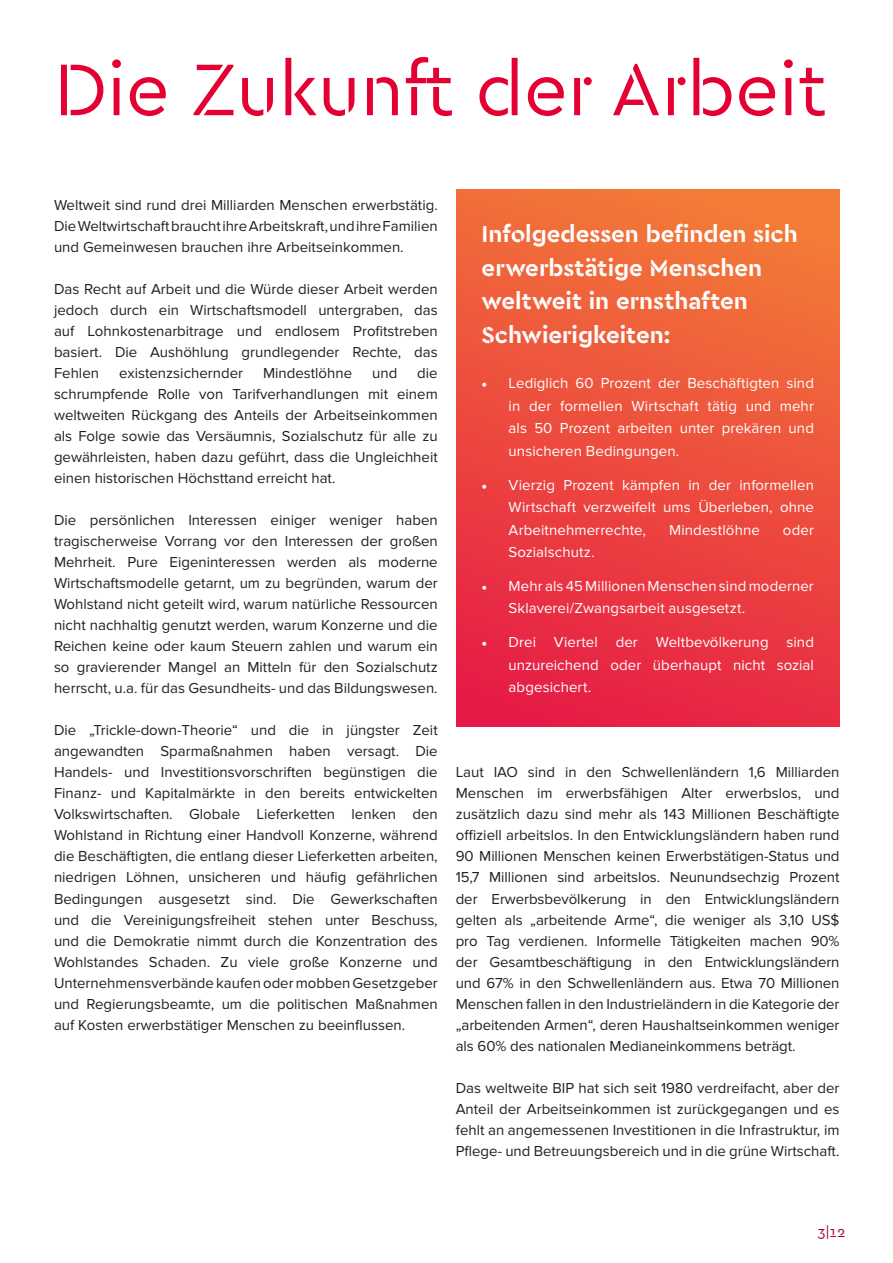
<style>
.page{position:relative;width:893px;height:1263px;background:#fff}
.page>*{position:absolute;margin:0;border:0;box-sizing:border-box;transform-origin:0 0}
.t1{font:76.5px "Cera Stencil PRO";color:#e40032}
.t2{font:700 24px/33.8px "Cera Stencil PRO";color:#fff}
.t3{font:15px/21px "Proxima Nova";color:#231f20;text-align:justify}
.t4{font:15px/22.5px "Proxima Nova";letter-spacing:.005em;color:#fff;text-align:justify}
.t5{font:15px "Cera Stencil PRO";color:#a50235}
.s1{font-family:"Minion Pro"}
</style>
<div class="page">
<div style="left:456px;top:189px;width:383px;height:538px;background:linear-gradient(to bottom,#f37937,#e72045)"></div>
<h1 class="t1" style="left:54px;top:39px;width:774px">Die Zukunft der Arbeit</h1>
<p class="t3" style="left:54px;top:195px;width:385px">Weltweit sind rund drei Milliarden Menschen erwerbstätig.<br>Die Weltwirtschaft braucht ihre Arbeitskraft, und ihre Familien und Gemeinwesen brauchen ihre Arbeitseinkommen.</p>
<p class="t3" style="left:54px;top:279px;width:385px">Das Recht auf Arbeit und die Würde dieser Arbeit werden jedoch durch ein Wirtschaftsmodell untergraben, das auf Lohnkostenarbitrage und endlosem Profitstreben basiert. Die Aushöhlung grundlegender Rechte, das Fehlen</p>
<p class="t3" style="left:54px;top:363px;width:385px;text-indent:363px">die schrumpfende Rolle von Tarifverhandlungen mit einem weltweiten Rückgang des Anteils der Arbeitseinkommen als Folge sowie das Versäumnis, Sozialschutz für alle zu gewährleisten, haben dazu geführt, dass die Ungleichheit einen historischen Höchsttand erreicht hat.</p>
<p class="t3" style="left:54px;top:510px;width:385px">Die persönlichen Interessen einiger weniger haben tragischerweise Vorrang vor den Interessen der großen Mehrheit. Pure Eigeninteressen werden als moderne Wirtschaftsmodelle getarnt, um zu begründen, warum der Wohlstand nicht geteilt wird, warum natürliche Ressourcen nicht nachhaltig genutzt werden, warum Konzerne und die Reichen keine oder kaum Steuern zahlen und warum ein so gravierender Mangel an Mitteln für den Sozialschutz herrscht, u.a. für das Gesundheits- und das Bildungswesen.</p>
<p class="t3" style="left:54px;top:720px;width:385px">Die „Trickle-down-Theorie“ und die in jüngster Zeit angewandten Sparmaßnahmen haben versagt. Die Handels- und Investitionsvorschriften begünstigen die Finanz- und Kapitalmärkte in den bereits entwickelten Volkswirtschaften. Globale Lieferketten lenken den Wohlstand in Richtung einer Handvoll Konzerne, während die Beschäftigten, die entlang dieser Lieferketten arbeiten, niedrigen Löhnen, unsicheren und häufig gefährlichen Bedingungen ausgesetzt sind. Die Gewerkschaften und die Vereinigungsfreiheit stehen unter Beschuss, und die Demokratie nimmt durch die Konzentration des Wohlstandes Schaden. Zu viele große Konzerne und Unternehmensverbände kaufen oder mobben Gesetzgeber und Regierungsbeamte, um die politischen Maßnahmen auf Kosten erwerbstätiger Menschen zu beeinflussen.</p>
<p class="t3" style="left:119px;top:363px;width:126px">existenzsichernder</p>
<p class="t3" style="left:263px;top:363px;width:91px">Mindestlöhne</p>
<p class="t3" style="left:372px;top:363px;width:27px">und</p>
<h2 class="t2" style="left:482px;top:216px;width:318px">Infolgedessen befinden sich erwerbstätige Menschen weltweit in ernsthaften<br>Schwierigkeiten:</h2>
<p class="t4" style="left:509px;top:372px;width:307px;text-indent:-27px"><span class="s1">•</span> Lediglich 60 Prozent der Beschäftigten sind in der formellen Wirtschaft tätig und mehr als 50 Prozent arbeiten unter prekären und unsicheren Bedingungen.</p>
<p class="t4" style="left:509px;top:473px;width:307px;text-indent:-27px"><span class="s1">•</span> Vierzig Prozent kämpfen in der informellen Wirtschaft verzweifelt ums Überleben, ohne Arbeitnehmerrechte,</p>
<p class="t4" style="left:669px;top:518px;width:92px">Mindestlöhne</p>
<p class="t4" style="left:783px;top:518px;width:32px">oder</p>
<p class="t4" style="left:509px;top:541px;width:87px">Sozialschutz.</p>
<p class="t4" style="left:509px;top:575px;width:307px;text-indent:-27px"><span class="s1">•</span> Mehr als 45 Millionen Menschen sind moderner<br>Sklaverei/Zwangsarbeit ausgesetzt.</p>
<p class="t4" style="left:509px;top:631px;width:307px;text-indent:-27px"><span class="s1">•</span> Drei Viertel der Weltbevölkerung sind unzureichend oder überhaupt nicht sozial abgesichert.</p>
<p class="t3" style="left:456px;top:762px;width:385px">Laut IAO sind in den Schwellenländern 1,6 Milliarden Menschen im erwerbsfähigen Alter erwerbslos, und zusätzlich dazu sind mehr als 143 Millionen Beschäftigte offiziell arbeitslos. In den Entwicklungsländern haben rund 90 Millionen Menschen keinen Erwerbstätigen-Status und 15,7 Millionen sind arbeitslos. Neunundsechzig Prozent der Erwerbsbevölkerung in den Entwicklungsländern gelten als „arbeitende Arme“, die weniger als 3,10 US$ pro Tag verdienen. Informelle Tätigkeiten machen 90% der Gesamtbeschäftigung in den Entwicklungsländern und 67% in den Schwellenländern aus. Etwa 70 Millionen Menschen fallen in den Industrieländern in die Kategorie der „arbeitenden Armen“, deren Haushaltseinkommen weniger als 60% des nationalen Medianeinkommens beträgt.</p>
<p class="t3" style="left:456px;top:1077px;width:385px">Das weltweite BIP hat sich seit 1980 verdreifacht, aber der Anteil der Arbeitseinkommen ist zurückgegangen und es fehlt an angemessenen Investitionen in die Infrastruktur, im Pflege- und Betreuungsbereich und in die grüne Wirtschaft.</p>
<p class="t5" style="left:818px;top:1222px;width:29px">3|12</p>
</div>
